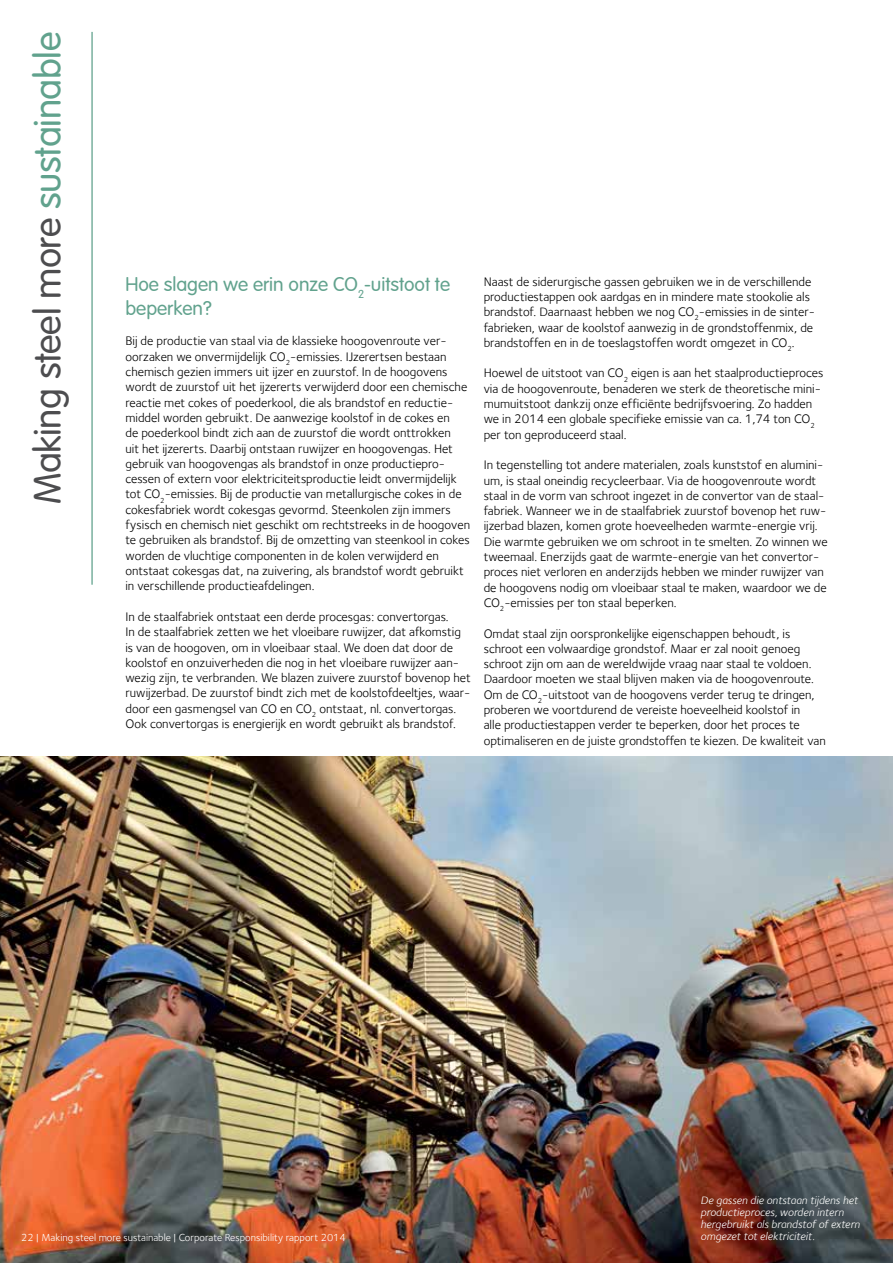
<style>
.page{position:relative;width:893px;height:1263px;background:#fff}
.page>*{position:absolute;margin:0;border:0;box-sizing:border-box;transform-origin:0 0}
.t1{font:300 37.5px "VAG Rounded";letter-spacing:-.01em;color:#4d4d4f}
.t2{font:300 19.5px/23.4px "VAG Rounded";color:#61a28d}
.t3{font:12.75px/15.3px "Foundry Sterling";color:#000}
.t4{font:italic 11.25px/12px "Foundry Sterling";color:#fff}
.t5{font:10.5px "Foundry Sterling";color:#fff}
.s1{color:#61a28d}
</style>
<div class="page">
<hr style="left:91px;top:32px;width:2px;height:553px;background:#61a28d">
<img style="left:0;top:757px;width:893px;height:506px">
<h1 class="t1" style="left:26px;top:504px;width:474px;rotate:-90deg">Making steel more <span class="s1">sustainable</span></h1>
<h2 class="t2" style="left:125px;top:274px;width:326px">Hoe slagen we erin onze CO<sub>2</sub>-uitstoot te beperken?</h2>
<p class="t3" style="left:125px;top:333px;width:346px">Bij de productie van staal via de klassieke hoogovenroute ver&shy;oorzaken we onvermijdelijk CO<sub>2</sub>-emissies. IJzerertsen bestaan chemisch gezien immers uit ijzer en zuurstof. In de hoogovens wordt de zuurstof uit het ijzererts verwijderd door een chemische reactie met cokes of poederkool, die als brandstof en reductie&shy;middel worden gebruikt. De aanwezige koolstof in de cokes en<br>de poederkool bindt zich aan de zuurstof die wordt onttrokken<br>uit het ijzererts. Daarbij ontstaan ruwijzer en hoogovengas. Het gebruik van hoogovengas als brandstof in onze productiepro&shy;cessen of extern voor elektriciteitsproductie leidt onvermijdelijk tot CO<sub>2</sub>-emissies. Bij de productie van metallurgische cokes in de cokesfabriek wordt cokesgas gevormd. Steenkolen zijn immers fysisch en chemisch niet geschikt om rechtstreeks in de hoogoven te gebruiken als brandstof. Bij de omzetting van steenkool in cokes worden de vluchtige componenten in de kolen verwijderd en ontstaat cokesgas dat, na zuivering, als brandstof wordt gebruikt in verschillende productieafdelingen.</p>
<p class="t3" style="left:125px;top:609px;width:347px">In de staalfabriek ontstaat een derde procesgas: convertorgas.<br>In de staalfabriek zetten we het vloeibare ruwijzer, dat afkomstig is van de hoogoven, om in vloeibaar staal. We doen dat door de koolstof en onzuiverheden die nog in het vloeibare ruwijzer aan&shy;wezig zijn, te verbranden. We blazen zuivere zuurstof bovenop het ruwijzerbad. De zuurstof bindt zich met de koolstofdeeltjes, waar&shy;door een gasmengsel van CO en CO<sub>2</sub> ontstaat, nl. convertorgas.<br>Ook convertorgas is energierijk en wordt gebruikt als brandstof.</p>
<p class="t3" style="left:484px;top:274px;width:333px">Naast de siderurgische gassen gebruiken we in de verschillende productiestappen ook aardgas en in mindere mate stookolie als brandstof. Daarnaast hebben we nog CO<sub>2</sub>-emissies in de sinter&shy;fabrieken, waar de koolstof aanwezig in de grondstoffenmix, de brandstoffen en in de toeslagstoffen wordt omgezet in CO<sub>2</sub>.</p>
<p class="t3" style="left:484px;top:365px;width:341px">Hoewel de uitstoot van CO<sub>2</sub> eigen is aan het staalproductieproces via de hoogovenroute, benaderen we sterk de theoretische mini&shy;mumuitstoot dankzij onze efficiënte bedrijfsvoering. Zo hadden we in 2014 een globale specifieke emissie van ca. 1,74 ton CO<sub>2 </sub>per ton geproduceerd staal.</p>
<p class="t3" style="left:484px;top:457px;width:345px">In tegenstelling tot andere materialen, zoals kunststof en alumini&shy;um, is staal oneindig recycleerbaar. Via de hoogovenroute wordt staal in de vorm van schroot ingezet in de convertor van de staal&shy;fabriek. Wanneer we in de staalfabriek zuurstof bovenop het ruw&shy;ijzerbad blazen, komen grote hoeveelheden warmte-energie vrij.<br>Die warmte gebruiken we om schroot in te smelten. Zo winnen we tweemaal. Enerzijds gaat de warmte-energie van het convertor&shy;proces niet verloren en anderzijds hebben we minder ruwijzer van de hoogovens nodig om vloeibaar staal te maken, waardoor we de CO<sub>2</sub>-emissies per ton staal beperken.</p>
<p class="t3" style="left:484px;top:625px;width:344px">Omdat staal zijn oorspronkelijke eigenschappen behoudt, is schroot een volwaardige grondstof. Maar er zal nooit genoeg schroot zijn om aan de wereldwijde vraag naar staal te voldoen.<br>Daardoor moeten we staal blijven maken via de hoogovenroute.<br>Om de CO<sub>2</sub>-uitstoot van de hoogovens verder terug te dringen, proberen we voortdurend de vereiste hoeveelheid koolstof in<br>alle productiestappen verder te beperken, door het proces te optimaliseren en de juiste grondstoffen te kiezen. De kwaliteit van</p>
<p class="t5" style="left:21px;top:1231px;width:326px">22 | Making steel more sustainable | Corporate Responsibility rapport 2014</p>
<p class="t4" style="left:701px;top:1194px;width:161px">De gassen die ontstaan tijdens het productieproces, worden intern hergebruikt als brandstof of extern omgezet tot elektriciteit.</p>
</div>
